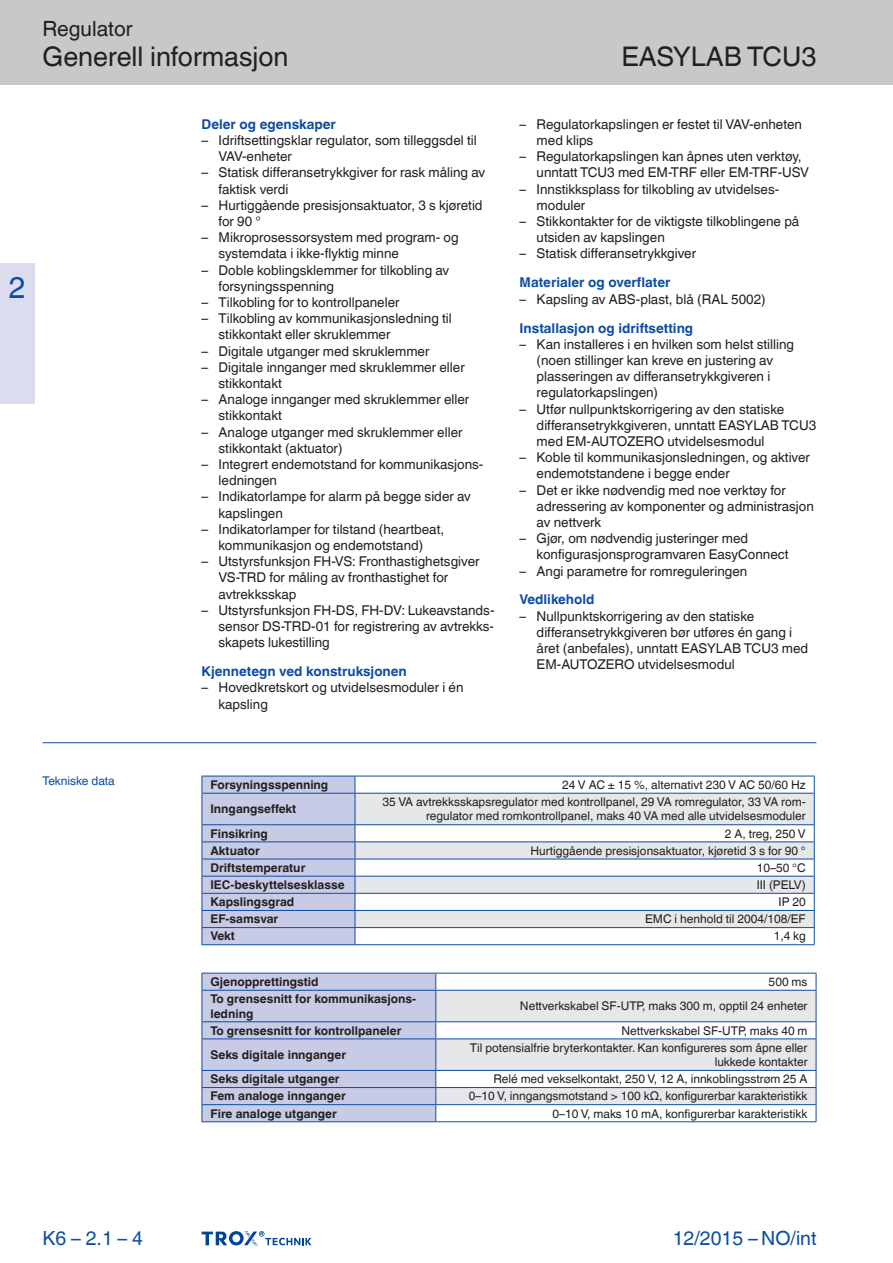
<style>
.page{position:relative;width:893px;height:1263px;background:#fff}
.page>*{position:absolute;margin:0;border:0;box-sizing:border-box;transform-origin:0 0}
.Register-Tab-Ziffern{font:30px "TROX Helvetica";color:#0d4da1}
.Navigation_2{font:27px "TROX Helvetica";color:#231f20}
.Navigation_3{font:27px "TROX Helvetica";color:#231f20}
.Navigation_1{font:21px "TROX Helvetica";color:#231f20}
.pagina_li-re{font:19.5px "TROX Helvetica";color:#0d4da1}
.descr_txt_section_li{font:13.5px/16.2px "TROX Helvetica";color:#231f20}
.descr_txt_section_ti{font:700 13.5px "TROX Helvetica";color:#0d4da1}
.table_copy_right_v-c{font:12px/14.4px "TROX Helvetica";color:#231f20;text-align:right}
.table_copy_h-cent_v{font:700 12px/14.4px "TROX Helvetica";color:#231f20}
.marg_title_blue{font:12px "TROX Helvetica";color:#0d4da1}
</style>
<div class="page">
<div style="left:0;top:0;width:893px;height:85px;background:#c7c8ca"></div>
<div style="left:0;top:264px;width:34px;height:140px;background:#dbddef"></div>
<hr style="left:43px;top:742px;width:773px;height:1px;background:#0d4da1">
<svg style="left:202px;top:1231px;width:110px;height:15px"></svg>
<svg style="left:356px;top:777px;width:458px;height:167px"></svg>
<svg style="left:356px;top:794px;width:458px;height:133px;fill:#e6e7e9"></svg>
<hr style="left:355px;top:776px;width:460px;height:1px;background:#0d4da1">
<svg style="left:814px;top:776px;width:1px;height:17px"></svg>
<hr style="left:355px;top:793px;width:460px;height:1px;background:#0d4da1">
<hr style="left:814px;top:793px;width:1px;height:31px;background:#0d4da1">
<hr style="left:355px;top:824px;width:460px;height:1px;background:#0d4da1">
<hr style="left:355px;top:841px;width:460px;height:1px;background:#0d4da1">
<hr style="left:355px;top:859px;width:460px;height:1px;background:#0d4da1">
<hr style="left:355px;top:876px;width:460px;height:1px;background:#0d4da1">
<hr style="left:355px;top:893px;width:460px;height:1px;background:#0d4da1">
<hr style="left:355px;top:910px;width:460px;height:1px;background:#0d4da1">
<svg style="left:202px;top:776px;width:154px;height:168px"></svg>
<hr style="left:202px;top:944px;width:153px;height:1px;background:#0d4da1">
<hr style="left:355px;top:927px;width:460px;height:1px;background:#0d4da1">
<hr style="left:355px;top:944px;width:460px;height:1px;background:#0d4da1">
<svg style="left:814px;top:825px;width:1px;height:119px"></svg>
<svg style="left:202px;top:973px;width:615px;height:149px"></svg>
<p class="Register-Tab-Ziffern" style="left:9px;top:270px;width:18px">2</p>
<p class="Navigation_1" style="left:43px;top:17px;width:92px">Regulator</p>
<p class="Navigation_2" style="left:43px;top:41px;width:247px">Generell informasjon</p>
<p class="Navigation_3" style="left:621px;top:41px;width:197px">EASYLAB TCU3</p>
<p class="descr_txt_section_ti" style="left:202px;top:116px;width:136px">Deler og egenskaper</p>
<p class="descr_txt_section_li" style="left:219px;top:132px;width:260px;text-indent:-17px">– Idriftsettingsklar regulator, som tilleggsdel til<br>VAV-enheter</p>
<p class="descr_txt_section_li" style="left:219px;top:165px;width:268px;text-indent:-17px">– Statisk differansetrykkgiver for rask måling av faktisk verdi</p>
<p class="descr_txt_section_li" style="left:219px;top:197px;width:266px;text-indent:-17px">– Hurtiggående presisjonsaktuator, 3 s kjøretid for 90 °</p>
<p class="descr_txt_section_li" style="left:219px;top:229px;width:242px;text-indent:-17px">– Mikroprosessorsystem med program- og systemdata i ikke-flyktig minne</p>
<p class="descr_txt_section_li" style="left:219px;top:262px;width:232px;text-indent:-17px">– Doble koblingsklemmer for tilkobling av forsyningsspenning</p>
<p class="descr_txt_section_li" style="left:202px;top:294px;width:200px">– Tilkobling for to kontrollpaneler</p>
<p class="descr_txt_section_li" style="left:219px;top:310px;width:235px;text-indent:-17px">– Tilkobling av kommunikasjonsledning til stikkontakt eller skruklemmer</p>
<p class="descr_txt_section_li" style="left:202px;top:343px;width:229px">– Digitale utganger med skruklemmer</p>
<p class="descr_txt_section_li" style="left:219px;top:359px;width:248px;text-indent:-17px">– Digitale innganger med skruklemmer eller stikkontakt</p>
<p class="descr_txt_section_li" style="left:219px;top:391px;width:252px;text-indent:-17px">– Analoge innganger med skruklemmer eller stikkontakt</p>
<p class="descr_txt_section_li" style="left:219px;top:424px;width:246px;text-indent:-17px">– Analoge utganger med skruklemmer eller stikkontakt (aktuator)</p>
<p class="descr_txt_section_li" style="left:219px;top:456px;width:266px;text-indent:-17px">– Integrert endemotstand for kommunikasjons&shy;ledningen</p>
<p class="descr_txt_section_li" style="left:219px;top:489px;width:254px;text-indent:-17px">– Indikatorlampe for alarm på begge sider av kapslingen</p>
<p class="descr_txt_section_li" style="left:202px;top:521px;width:244px;text-align:center">– Indikatorlamper for tilstand (heartbeat, kommunikasjon og endemotstand)</p>
<p class="descr_txt_section_li" style="left:219px;top:553px;width:262px;text-indent:-17px">– Utstyrsfunksjon FH-VS: Fronthastighetsgiver<br>VS-TRD for måling av fronthastighet for avtrekksskap</p>
<p class="descr_txt_section_li" style="left:219px;top:602px;width:277px;text-align:justify;text-indent:-17px">– Utstyrsfunksjon FH-DS, FH-DV: Lukeavstands&shy;sensor DS-TRD-01 for registrering av avtrekks&shy;skapets lukestilling</p>
<p class="descr_txt_section_ti" style="left:202px;top:664px;width:207px">Kjennetegn ved konstruksjonen</p>
<p class="descr_txt_section_li" style="left:219px;top:680px;width:246px;text-indent:-17px">– Hovedkretskort og utvidelsesmoduler i én kapsling</p>
<p class="descr_txt_section_li" style="left:537px;top:116px;width:267px;text-indent:-17px">– Regulatorkapslingen er festet til VAV-enheten med klips</p>
<p class="descr_txt_section_li" style="left:537px;top:148px;width:274px;text-indent:-17px">– Regulatorkapslingen kan åpnes uten verktøy, unntatt TCU3 med EM-TRF eller EM-TRF-USV</p>
<p class="descr_txt_section_li" style="left:537px;top:181px;width:243px;text-indent:-17px">– Innstikksplass for tilkobling av utvidelses&shy;moduler</p>
<p class="descr_txt_section_li" style="left:537px;top:213px;width:264px;text-indent:-17px">– Stikkontakter for de viktigste tilkoblingene på utsiden av kapslingen</p>
<p class="descr_txt_section_li" style="left:520px;top:246px;width:178px">– Statisk differansetrykkgiver</p>
<p class="descr_txt_section_ti" style="left:520px;top:275px;width:152px">Materialer og overflater</p>
<p class="descr_txt_section_li" style="left:520px;top:291px;width:248px">– Kapsling av ABS-plast, blå (RAL 5002)</p>
<p class="descr_txt_section_ti" style="left:520px;top:320px;width:175px">Installasjon og idriftsetting</p>
<p class="descr_txt_section_li" style="left:537px;top:336px;width:259px;text-indent:-17px">– Kan installeres i en hvilken som helst stilling (noen stillinger kan kreve en justering av plasseringen av differansetrykkgiveren i regulatorkapslingen)</p>
<p class="descr_txt_section_li" style="left:537px;top:401px;width:281px;text-indent:-17px">– Utfør nullpunktskorrigering av den statiske differansetrykkgiveren, unntatt EASYLAB TCU3 med EM-AUTOZERO utvidelsesmodul</p>
<p class="descr_txt_section_li" style="left:537px;top:449px;width:275px;text-indent:-17px">– Koble til kommunikasjonsledningen, og aktiver endemotstandene i begge ender</p>
<p class="descr_txt_section_li" style="left:537px;top:482px;width:279px;text-indent:-17px">– Det er ikke nødvendig med noe verktøy for adressering av komponenter og administrasjon av nettverk</p>
<p class="descr_txt_section_li" style="left:537px;top:530px;width:253px;text-indent:-17px">– Gjør, om nødvendig justeringer med konfigurasjonsprogramvaren EasyConnect</p>
<p class="descr_txt_section_li" style="left:520px;top:563px;width:229px">– Angi parametre for romreguleringen</p>
<p class="descr_txt_section_ti" style="left:520px;top:592px;width:77px">Vedlikehold</p>
<p class="descr_txt_section_li" style="left:537px;top:608px;width:273px;text-indent:-17px">– Nullpunktskorrigering av den statiske differansetrykkgiveren bør utføres én gang i året (anbefales), unntatt EASYLAB TCU3 med EM-AUTOZERO utvidelsesmodul</p>
<p class="marg_title_blue" style="left:43px;top:774px;width:74px">Tekniske data</p>
<p class="table_copy_h-cent_v" style="left:210px;top:778px;width:119px">Forsyningsspenning</p>
<p class="table_copy_right_v-c" style="left:562px;top:778px;width:245px">24 V AC ± 15 %, alternativt 230 V AC 50/60 Hz</p>
<p class="table_copy_h-cent_v" style="left:210px;top:802px;width:87px">Inngangseffekt</p>
<p class="table_copy_right_v-c" style="left:383px;top:795px;width:425px">35 VA avtrekksskapsregulator med kontrollpanel, 29 VA romregulator, 33 VA rom&shy;regulator med romkontrollpanel, maks 40 VA med alle utvidelsesmoduler</p>
<p class="table_copy_h-cent_v" style="left:210px;top:826px;width:59px">Finsikring</p>
<p class="table_copy_right_v-c" style="left:725px;top:826px;width:82px">2 A, treg, 250 V</p>
<p class="table_copy_h-cent_v" style="left:210px;top:843px;width:51px">Aktuator</p>
<p class="table_copy_right_v-c" style="left:530px;top:843px;width:277px">Hurtiggående presisjonsaktuator, kjøretid 3 s for 90 °</p>
<p class="table_copy_h-cent_v" style="left:210px;top:860px;width:96px">Driftstemperatur</p>
<p class="table_copy_right_v-c" style="left:757px;top:860px;width:51px">10–50 °C</p>
<p class="table_copy_h-cent_v" style="left:210px;top:878px;width:136px">IEC-beskyttelsesklasse</p>
<p class="table_copy_right_v-c" style="left:757px;top:878px;width:50px">III (PELV)</p>
<p class="table_copy_h-cent_v" style="left:210px;top:895px;width:85px">Kapslingsgrad</p>
<p class="table_copy_right_v-c" style="left:779px;top:895px;width:29px">IP 20</p>
<p class="table_copy_h-cent_v" style="left:210px;top:912px;width:69px">EF-samsvar</p>
<p class="table_copy_right_v-c" style="left:645px;top:912px;width:162px">EMC i henhold til 2004/108/EF</p>
<p class="table_copy_h-cent_v" style="left:210px;top:929px;width:26px">Vekt</p>
<p class="table_copy_right_v-c" style="left:774px;top:929px;width:34px">1,4 kg</p>
<p class="table_copy_h-cent_v" style="left:210px;top:975px;width:110px">Gjenopprettingstid</p>
<p class="table_copy_right_v-c" style="left:769px;top:975px;width:40px">500 ms</p>
<p class="table_copy_h-cent_v" style="left:210px;top:992px;width:207px">To grensesnitt for kommunikasjons&shy;ledning</p>
<p class="table_copy_right_v-c" style="left:520px;top:999px;width:289px">Nettverkskabel SF-UTP, maks 300 m, opptil 24 enheter</p>
<p class="table_copy_h-cent_v" style="left:210px;top:1023px;width:193px">To grensesnitt for kontrollpaneler</p>
<p class="table_copy_right_v-c" style="left:621px;top:1023px;width:188px">Nettverkskabel SF-UTP, maks 40 m</p>
<p class="table_copy_h-cent_v" style="left:210px;top:1047px;width:137px">Seks digitale innganger</p>
<p class="table_copy_right_v-c" style="left:470px;top:1040px;width:339px">Til potensialfrie bryterkontakter. Kan konfigureres som åpne eller lukkede kontakter</p>
<p class="table_copy_h-cent_v" style="left:210px;top:1072px;width:131px">Seks digitale utganger</p>
<p class="table_copy_right_v-c" style="left:493px;top:1072px;width:316px">Relé med vekselkontakt, 250 V, 12 A, innkoblingsstrøm 25 A</p>
<p class="table_copy_h-cent_v" style="left:210px;top:1089px;width:137px">Fem analoge innganger</p>
<p class="table_copy_right_v-c" style="left:469px;top:1089px;width:340px">0–10 V, inngangsmotstand &gt; 100 kΩ, konfigurerbar karakteristikk</p>
<p class="table_copy_h-cent_v" style="left:210px;top:1106px;width:128px">Fire analoge utganger</p>
<p class="table_copy_right_v-c" style="left:552px;top:1106px;width:257px">0–10 V, maks 10 mA, konfigurerbar karakteristikk</p>
<p class="pagina_li-re" style="left:43px;top:1227px;width:102px">K6 – 2.1 – 4</p>
<h3 class="pagina_li-re" style="left:673px;top:1227px;width:145px">12/2015 – NO/int</h3>
</div>
